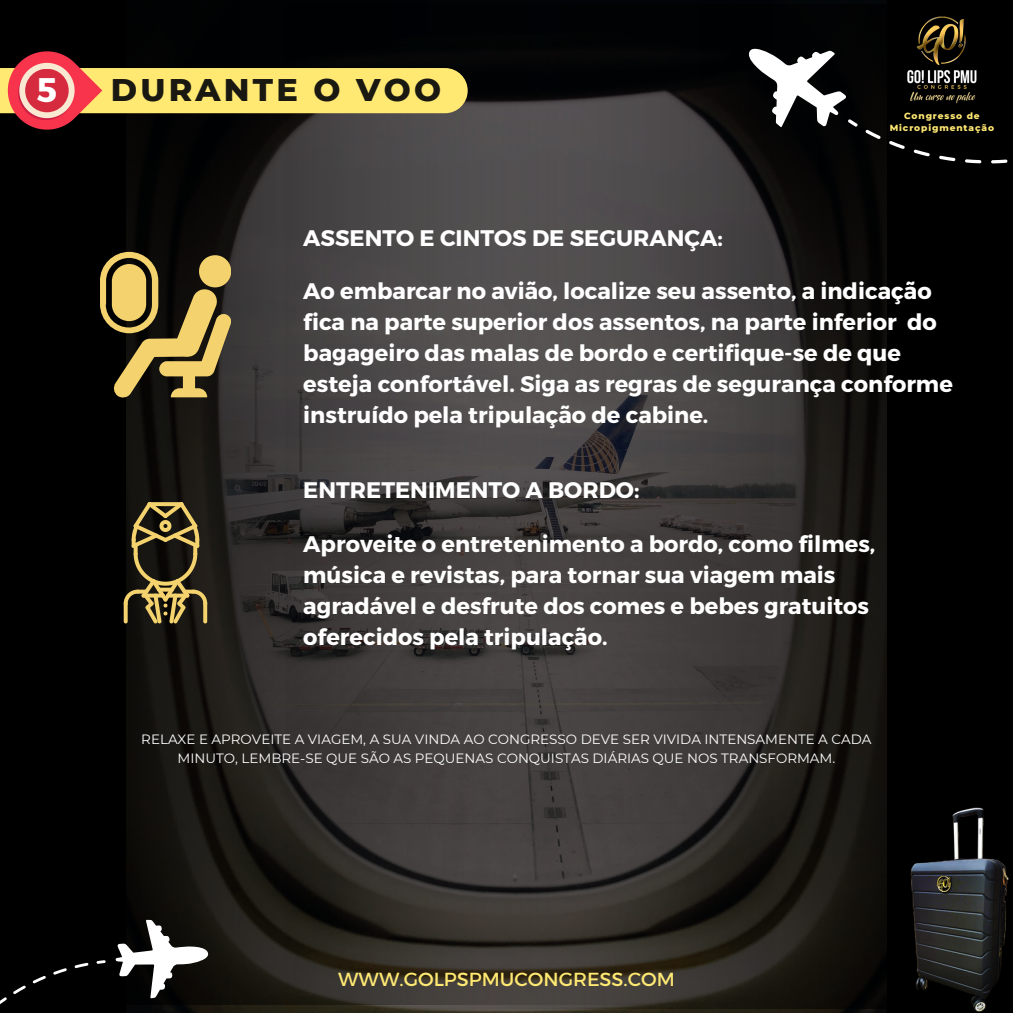
<style>
.page{position:relative;width:1013px;height:1013px;background:#fff}
.page>*{position:absolute;margin:0;border:0;box-sizing:border-box;transform-origin:0 0}
.t1{font:700 34.12px "Montserrat";color:#fff}
.t2{font:800 32px "Montserrat";letter-spacing:.1em;color:#191811}
.t3{font:700 22.5px/31px "Montserrat";color:#fff}
.t4{font:19.25px "Kief Montaser Regular";color:#ffe973}
.t5{font:13.5px/18.8px "Montserrat";color:#fff;text-align:center}
.t6{font:800 9px/12.5px "Montserrat";letter-spacing:.1em;color:#ffe973;text-align:center}
</style>
<div class="page">
<img style="left:0;top:0;width:772px;height:1004px">
<img style="left:285px;top:4px;width:727px;height:1004px">
<svg style="left:722px;top:8px;width:125px;height:143px"></svg>
<svg style="left:847px;top:0;width:165px;height:265px;fill:#000"></svg>
<svg style="left:115px;top:919px;width:96px;height:79px"></svg>
<div style="left:0;top:960px;width:106px;height:52px;background:#000"></div>
<img style="left:893px;top:11px;width:97px;height:99px">
<img style="left:851px;top:806px;width:161px;height:206px">
<div style="left:0;top:68px;width:467px;height:45px;background:#ffe973"></div>
<svg style="left:0;top:35px;width:102px;height:111px"></svg>
<div style="left:25px;top:69px;width:44px;height:43px;background:#d62a3f;border-radius:50%"></div>
<svg style="left:100px;top:252px;width:131px;height:147px"></svg>
<div style="left:112px;top:264px;width:34px;height:57px;background:#f4d26e;border-radius:17px"></div>
<svg style="left:124px;top:502px;width:83px;height:121px"></svg>
<h1 class="t1" style="left:37px;top:68px;width:22px">5</h1>
<p class="t2" style="left:111px;top:70px;width:332px">DURANTE O VOO</p>
<p class="t6" style="left:889px;top:109px;width:106px">Congresso de<br>Micropigmentação</p>
<p class="t3" style="left:303px;top:221px;width:421px">ASSENTO E CINTOS DE SEGURANÇA:</p>
<p class="t3" style="left:303px;top:274px;width:651px">Ao embarcar no avião, localize seu assento, a indicação fica na parte superior dos assentos, na parte inferior do bagageiro das malas de bordo e certifique-se de que esteja confortável. Siga as regras de segurança conforme instruído pela tripulação de cabine.</p>
<p class="t3" style="left:303px;top:474px;width:338px">ENTRETENIMENTO A BORDO:</p>
<p class="t3" style="left:303px;top:527px;width:573px">Aproveite o entretenimento a bordo, como filmes, música e revistas, para tornar sua viagem mais agradável e desfrute dos comes e bebes gratuitos oferecidos pela tripulação.</p>
<p class="t5" style="left:141px;top:730px;width:731px">RELAXE E APROVEITE A VIAGEM, A SUA VINDA AO CONGRESSO DEVE SER VIVIDA INTENSAMENTE A CADA<br>MINUTO, LEMBRE-SE QUE SÃO AS PEQUENAS CONQUISTAS DIÁRIAS QUE NOS TRANSFORMAM.</p>
<p class="t4" style="left:338px;top:967px;width:338px">WWW.GOLPSPMUCONGRESS.COM</p>
</div>
